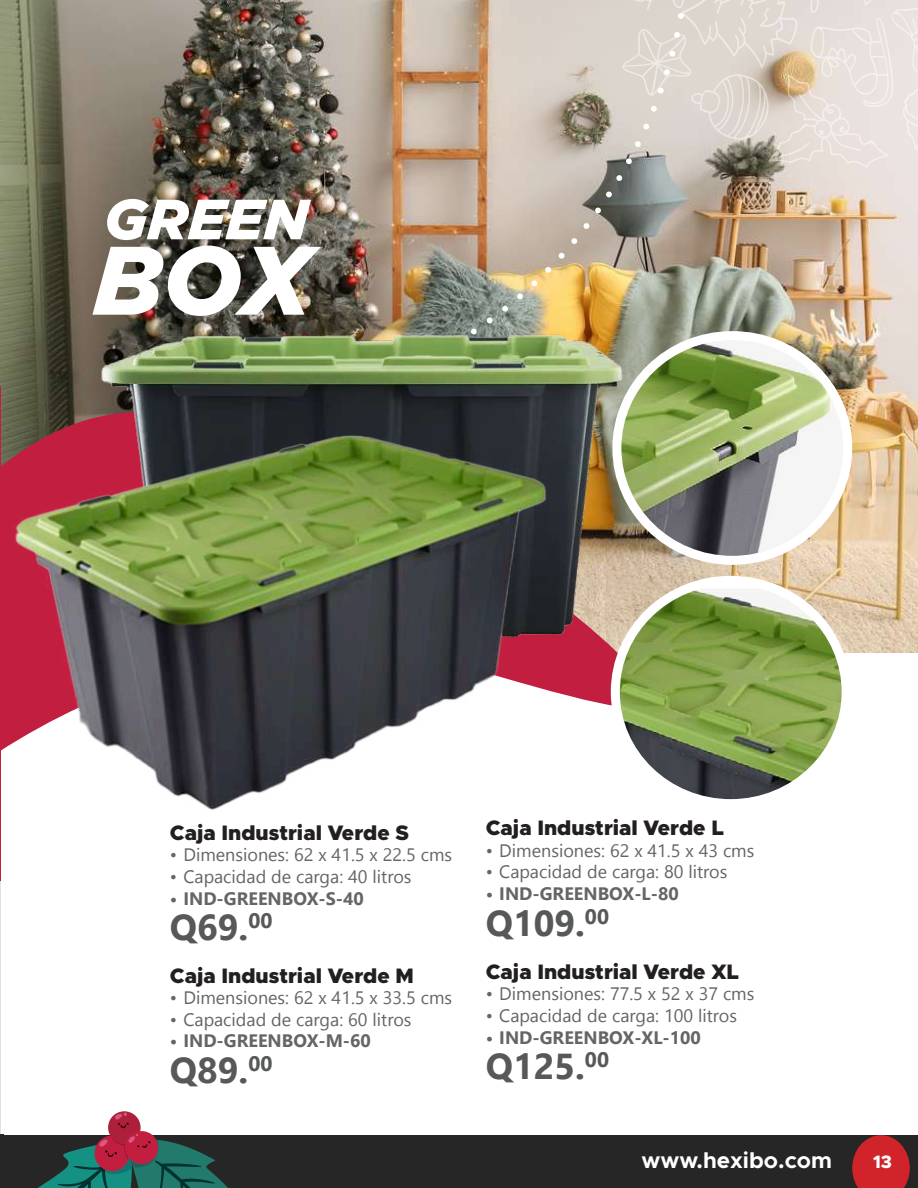
<style>
.page{position:relative;width:918px;height:1188px;background:#fff}
.page>*{position:absolute;margin:0;border:0;box-sizing:border-box;transform-origin:0 0}
.t1{font:italic 900 97.05px "Gotham";color:#fff}
.t2{font:italic 900 56.55px "Gotham";color:#fff}
.t3{font:700 36px "Nirmala UI";color:#57585a}
.t4{font:700 22.5px "Metropolis";color:#fff}
.t5{font:900 21px "Metropolis";color:#231f20}
.t6{font:18px "Nirmala UI";color:#656568}
.t7{font:700 18px "Nirmala UI";color:#656568}
.t8{font:800 18px "Metropolis";color:#fff}
</style>
<div class="page">
<img style="left:0;top:0;width:918px;height:652px">
<hr style="left:0;top:600px;width:1px;height:534px;background:#e0e1e3">
<hr style="left:0;top:386px;width:1px;height:495px;background:#c21f40">
<div style="left:0;top:1135px;width:918px;height:53px;background:#262626"></div>
<hr style="left:0;top:1134px;width:3px;height:54px;background:#262626">
<svg style="left:852px;top:1135px;width:58px;height:53px"></svg>
<svg style="left:38px;top:1112px;width:190px;height:76px"></svg>
<img style="left:687px;top:336px;width:161px;height:224px">
<div style="left:612px;top:331px;width:240px;height:234px;border:9px solid #fff;border-radius:50%"></div>
<img style="left:285px;top:0;width:402px;height:580px">
<svg style="left:618px;top:0;width:300px;height:168px;background:#ddd5ce"></svg>
<img style="left:642px;top:580px;width:204px;height:218px">
<div style="left:611px;top:576px;width:240px;height:232px;border:9px solid #fff;border-radius:50%"></div>
<img style="left:58px;top:147px;width:610px;height:609px">
<img style="left:0;top:342px;width:610px;height:468px">
<h2 class="t2" style="left:104px;top:187px;width:205px">GREEN</h2>
<h1 class="t1" style="left:94px;top:224px;width:219px">BOX</h1>
<p class="t5" style="left:170px;top:819px;width:241px">Caja Industrial Verde S</p>
<p class="t6" style="left:170px;top:840px;width:284px">• Dimensiones: 62 x 41.5 x 22.5 cms</p>
<p class="t6" style="left:170px;top:862px;width:243px">• Capacidad de carga: 40 litros</p>
<p class="t7" style="left:170px;top:883px;width:195px">• IND-GREENBOX-S-40</p>
<h3 class="t3" style="left:170px;top:898px;width:104px">Q69.<sup>00</sup></h3>
<p class="t5" style="left:170px;top:962px;width:245px">Caja Industrial Verde M</p>
<p class="t6" style="left:170px;top:983px;width:284px">• Dimensiones: 62 x 41.5 x 33.5 cms</p>
<p class="t6" style="left:170px;top:1005px;width:243px">• Capacidad de carga: 60 litros</p>
<p class="t7" style="left:170px;top:1026px;width:203px">• IND-GREENBOX-M-60</p>
<h3 class="t3" style="left:170px;top:1041px;width:104px">Q89.<sup>00</sup></h3>
<p class="t5" style="left:486px;top:814px;width:240px">Caja Industrial Verde L</p>
<p class="t6" style="left:486px;top:836px;width:270px">• Dimensiones: 62 x 41.5 x 43 cms</p>
<p class="t6" style="left:486px;top:857px;width:243px">• Capacidad de carga: 80 litros</p>
<p class="t7" style="left:486px;top:879px;width:194px">• IND-GREENBOX-L-80</p>
<h3 class="t3" style="left:486px;top:893px;width:125px">Q109.<sup>00</sup></h3>
<p class="t5" style="left:486px;top:958px;width:255px">Caja Industrial Verde XL</p>
<p class="t6" style="left:486px;top:979px;width:270px">• Dimensiones: 77.5 x 52 x 37 cms</p>
<p class="t6" style="left:486px;top:1001px;width:253px">• Capacidad de carga: 100 litros</p>
<p class="t7" style="left:486px;top:1022px;width:217px">• IND-GREENBOX-XL-100</p>
<h3 class="t3" style="left:486px;top:1037px;width:125px">Q125.<sup>00</sup></h3>
<p class="t4" style="left:642px;top:1146px;width:192px">www.hexibo.com</p>
<p class="t8" style="left:873px;top:1150px;width:20px">13</p>
</div>
